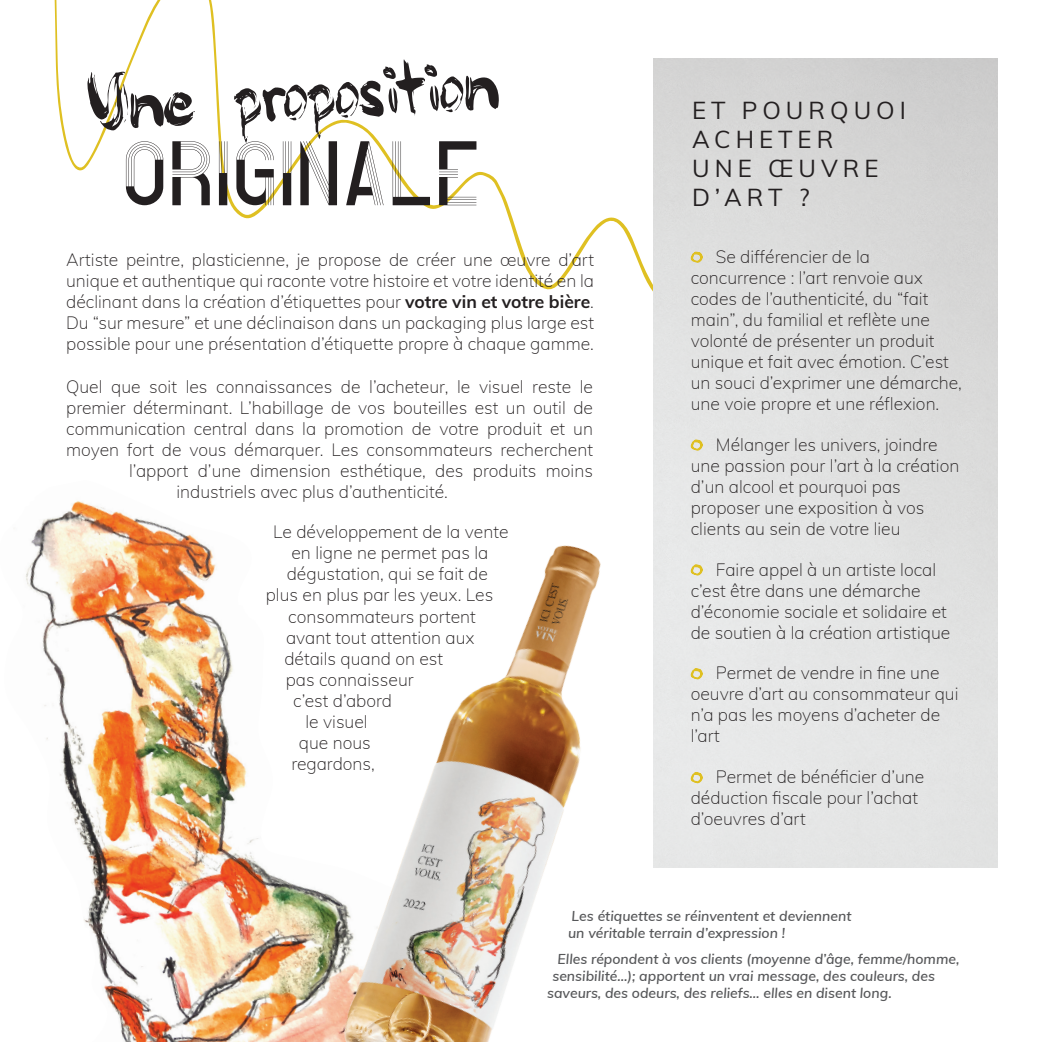
<style>
.page{position:relative;width:1042px;height:1042px;background:#fff}
.page>*{position:absolute;margin:0;border:0;box-sizing:border-box;transform-origin:0 0}
.t1{font:23.97px/28.9px "Muli";letter-spacing:.21em;color:#231f20}
.t2{font:200 17.5px/21px "Muli";color:#231f20}
.t3{font:italic 600 14px/16.8px "Muli";color:#57585a}
.s1{font-weight:700}
</style>
<div class="page">
<svg style="left:54px;top:0;width:830px;height:292px"></svg>
<img style="left:653px;top:59px;width:344px;height:808px">
<img style="left:25px;top:501px;width:276px;height:541px">
<svg style="left:87px;top:59px;width:412px;height:146px"></svg>
<img style="left:301px;top:545px;width:300px;height:497px">
<svg style="left:690px;top:249px;width:13px;height:22px"></svg>
<svg style="left:690px;top:437px;width:13px;height:21px"></svg>
<svg style="left:690px;top:562px;width:13px;height:21px"></svg>
<svg style="left:690px;top:666px;width:13px;height:21px"></svg>
<svg style="left:690px;top:770px;width:13px;height:21px"></svg>
<p class="t2" style="left:66px;top:248px;width:529px;text-align:justify">Artiste peintre, plasticienne, je propose de créer une œuvre d’art unique et authentique qui raconte votre histoire et votre identité en la déclinant dans la création d’étiquettes pour <span class="s1">votre vin et votre bière</span>.<br>Du “sur mesure” et une déclinaison dans un packaging plus large est possible pour une présentation d’étiquette propre à chaque gamme.</p>
<p class="t2" style="left:66px;top:375px;width:528px">Quel que soit les connaissances de l’acheteur, le visuel reste le</p>
<p class="t2" style="left:66px;top:396px;width:528px">premier déterminant. L’habillage de vos bouteilles est un outil de</p>
<p class="t2" style="left:66px;top:417px;width:528px">communication central dans la promotion de votre produit et un</p>
<p class="t2" style="left:66px;top:438px;width:528px">moyen fort de vous démarquer. Les consommateurs recherchent</p>
<p class="t2" style="left:129px;top:459px;width:465px">l’apport d’une dimension esthétique, des produits moins</p>
<p class="t2" style="left:176px;top:480px;width:273px">industriels avec plus d’authenticité.</p>
<p class="t2" style="left:273px;top:521px;width:237px">Le développement de la vente</p>
<p class="t2" style="left:291px;top:542px;width:198px">en ligne ne permet pas la</p>
<p class="t2" style="left:287px;top:563px;width:203px">dégustation, qui se fait de</p>
<p class="t2" style="left:266px;top:584px;width:229px">plus en plus par les yeux. Les</p>
<p class="t2" style="left:288px;top:605px;width:189px">consommateurs portent</p>
<p class="t2" style="left:286px;top:626px;width:190px">avant tout attention aux</p>
<p class="t2" style="left:284px;top:647px;width:160px">détails quand on est</p>
<p class="t2" style="left:286px;top:668px;width:129px">pas connaisseur</p>
<p class="t2" style="left:293px;top:689px;width:100px">c’est d’abord</p>
<p class="t2" style="left:305px;top:710px;width:64px">le visuel</p>
<p class="t2" style="left:299px;top:731px;width:73px">que nous</p>
<p class="t2" style="left:291px;top:752px;width:85px">regardons,</p>
<h1 class="t1" style="left:692px;top:95px;width:215px">ET POURQUOI<br>ACHETER<br>UNE ŒUVRE<br>D’ART ?</h1>
<p class="t2" style="left:691px;top:245px;width:273px;text-indent:25px">Se différencier de la concurrence : l’art renvoie aux codes de l’authenticité, du “fait main”, du familial et reflète une volonté de présenter un produit unique et fait avec émotion. C’est un souci d’exprimer une démarche, une voie propre et une réflexion.</p>
<p class="t2" style="left:691px;top:433px;width:270px;text-indent:25px">Mélanger les univers, joindre une passion pour l’art à la création d’un alcool et pourquoi pas proposer une exposition à vos clients au sein de votre lieu</p>
<p class="t2" style="left:691px;top:558px;width:261px;text-indent:25px">Faire appel à un artiste local c’est être dans une démarche d’économie sociale et solidaire et de soutien à la création artistique</p>
<p class="t2" style="left:691px;top:662px;width:269px;text-indent:25px">Permet de vendre in fine une oeuvre d’art au consommateur qui n’a pas les moyens d’acheter de l’art</p>
<p class="t2" style="left:691px;top:765px;width:235px;text-indent:25px">Permet de bénéficier d’une déduction fiscale pour l’achat d’oeuvres d’art</p>
<p class="t3" style="left:568px;top:907px;width:285px">Les étiquettes se réinventent et deviennent un véritable terrain d’expression !</p>
<p class="t3" style="left:557px;top:950px;width:403px">Elles répondent à vos clients (moyenne d’âge, femme/homme,</p>
<p class="t3" style="left:552px;top:967px;width:384px">sensibilité…); apportent un vrai message, des couleurs, des</p>
<p class="t3" style="left:547px;top:984px;width:346px">saveurs, des odeurs, des reliefs… elles en disent long.</p>
</div>
